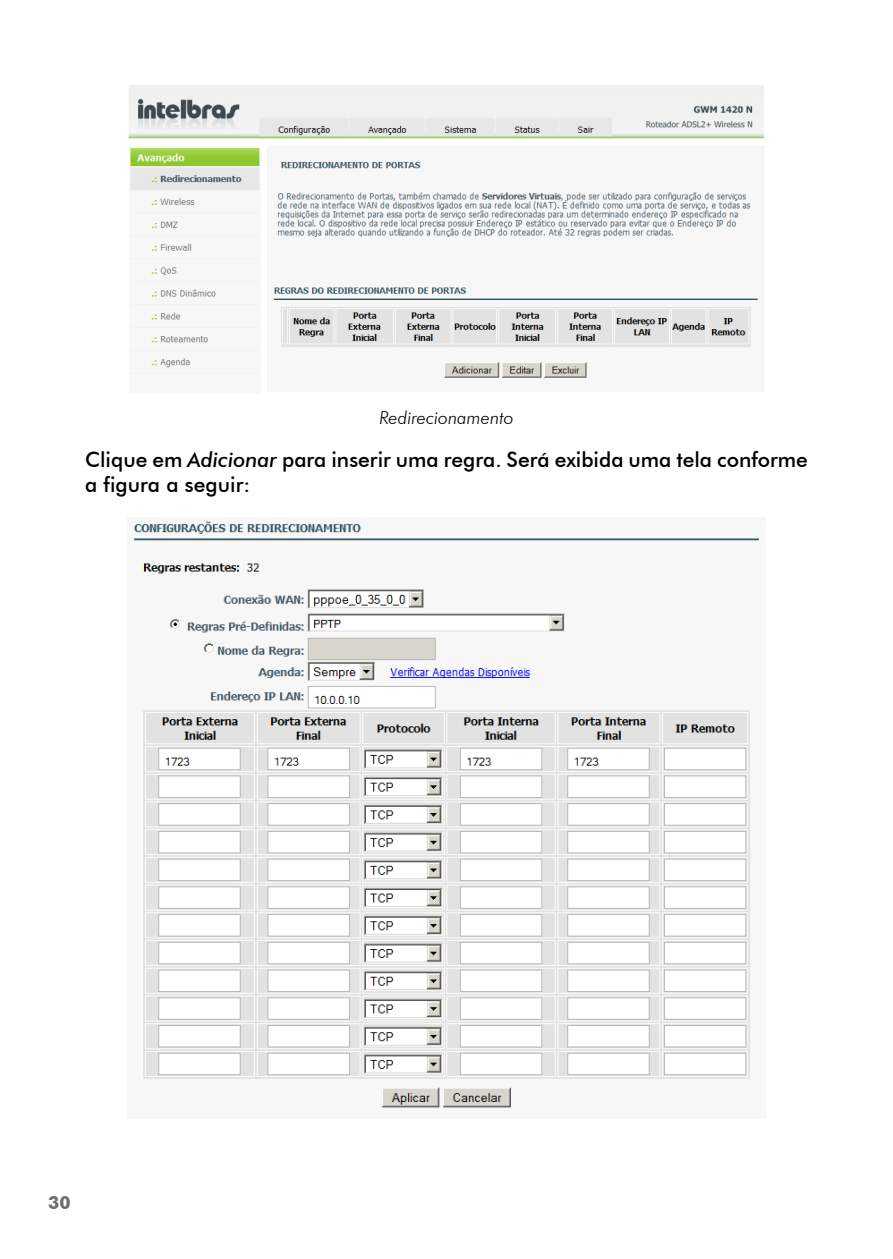
<style>
.page{position:relative;width:893px;height:1259px;background:#fff}
.page>*{position:absolute;margin:0;border:0;box-sizing:border-box;transform-origin:0 0}
.t1{font:500 21px/25.2px "Futura BT";color:#000}
.t2{font:italic 300 18px "Futura BT";color:#000}
.t3{font:700 18px "Futura BT";color:#6d6e71}
.s1{font-style:italic}
</style>
<div class="page">
<img style="left:128px;top:85px;width:637px;height:306px">
<img style="left:134px;top:521px;width:625px;height:587px">
<p class="t2" style="left:379px;top:407px;width:136px">Redirecionamento</p>
<p class="t1" style="left:85px;top:446px;width:724px">Clique em <span class="s1">Adicionar</span> para inserir uma regra. Será exibida uma tela conforme a figura a seguir:</p>
<p class="t3" style="left:48px;top:1191px;width:24px">30</p>
</div>
